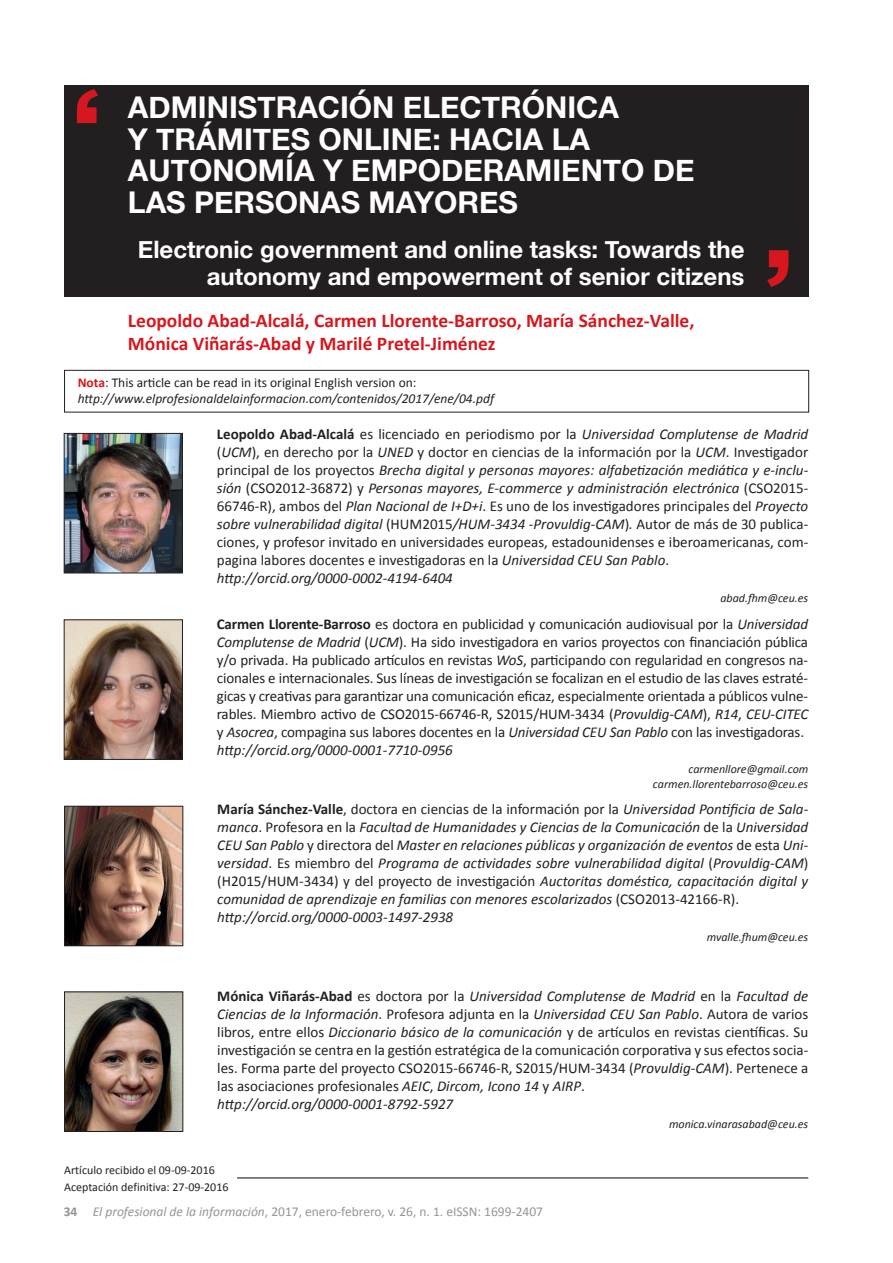
<style>
.page{position:relative;width:893px;height:1263px;background:#fff}
.page>*{position:absolute;margin:0;border:0;box-sizing:border-box;transform-origin:0 0}
.t1{font:700 30px/31.5px "Helvetica Neue";color:#fff}
.t2{font:700 24px/27px "Helvetica Neue";color:#fff;text-align:right}
.t3{font:700 19.5px/23.4px "Calibri";color:#d7171f}
.t4{font:15px/18px "Calibri";letter-spacing:-.01em;color:#231f20}
.t5{font:italic 15px/18px "Calibri";color:#231f20}
.t6{font:italic 13.5px/16.2px "Calibri";color:#231f20}
.t7{font:13.5px "Calibri";color:#939598}
.t8{font:italic 12px/14.4px "Calibri";color:#231f20;text-align:right}
.t9{font:12px/16.5px "Calibri";color:#231f20}
.s1{font-weight:700;font-style:normal;color:#d7171f}
.s2{font-style:normal}
.s3{font-weight:700}
.s4{font-style:italic}
.s5{font-weight:700;font-style:normal}
</style>
<div class="page">
<div style="left:64px;top:85px;width:744px;height:212px;background:#231f20"></div>
<svg style="left:767px;top:250px;width:21px;height:37px"></svg>
<svg style="left:77px;top:89px;width:21px;height:34px"></svg>
<img style="left:66px;top:435px;width:115px;height:136px">
<div style="left:64px;top:433px;width:119px;height:140px;border:1px solid #231f20"></div>
<img style="left:66px;top:621px;width:115px;height:137px">
<div style="left:64px;top:619px;width:119px;height:141px;border:1px solid #231f20"></div>
<img style="left:66px;top:808px;width:115px;height:136px">
<div style="left:64px;top:806px;width:119px;height:140px;border:1px solid #231f20"></div>
<img style="left:66px;top:993px;width:115px;height:137px">
<div style="left:64px;top:991px;width:119px;height:141px;border:1px solid #231f20"></div>
<svg style="left:75px;top:369px;width:272px;height:67px"></svg>
<div style="left:64px;top:370px;width:745px;height:42px;border:1px solid #231f20"></div>
<hr style="left:237px;top:1177px;width:571px;height:1px;background:#231f20">
<h1 class="t1" style="left:128px;top:93px;width:568px">ADMINISTRACIÓN ELECTRÓNICA<br>Y TRÁMITES ONLINE: HACIA LA<br>AUTONOMÍA Y EMPODERAMIENTO DE<br>LAS PERSONAS MAYORES</h1>
<h2 class="t2" style="left:138px;top:236px;width:608px">Electronic government and online tasks: Towards the autonomy and empowerment of senior citizens</h2>
<h3 class="t3" style="left:128px;top:309px;width:568px">Leopoldo Abad-Alcalá, Carmen Llorente-Barroso, María Sánchez-Valle,<br>Mónica Viñarás-Abad y Marilé Pretel-Jiménez</h3>
<p class="t6" style="left:78px;top:374px;width:418px"><span class="s1">Nota</span><span class="s2">: This article can be read in its original English version on: </span>http://www.elprofesionaldelainformacion.com/contenidos/2017/ene/04.pdf</p>
<p class="t4" style="left:217px;top:425px;width:593px"><span class="s3">Leopoldo Abad-Alcalá</span> es licenciado en periodismo por la <span class="s4">Universidad Complutense de Madrid </span>(<span class="s4">UCM</span>), en derecho por la <span class="s4">UNED</span> y doctor en ciencias de la información por la <span class="s4">UCM</span>. Investigador principal de los proyectos <span class="s4">Brecha digital y personas mayores: alfabetización mediática y e-inclu&shy;sión</span> (CSO2012-36872) y <span class="s4">Personas mayores, E-commerce y administración electrónica</span> (CSO2015- 66746-R), ambos del <span class="s4">Plan Nacional de I+D+i</span>. Es uno de los investigadores principales del <span class="s4">Proyecto sobre vulnerabilidad digital</span> (HUM2015<span class="s4">/HUM-3434 -Provuldig-CAM</span>)<span class="s4">.</span> Autor de más de 30 publica&shy;ciones, y profesor invitado en universidades europeas, estadounidenses e iberoamericanas, com&shy;pagina labores docentes e investigadoras en la <span class="s4">Universidad CEU San Pablo</span>. <span class="s4">http://orcid.org/0000-0002-4194-6404</span></p>
<p class="t8" style="left:720px;top:590px;width:89px">abad.fhm@ceu.es</p>
<p class="t4" style="left:217px;top:615px;width:593px"><span class="s3">Carmen Llorente-Barroso</span> es doctora en publicidad y comunicación audiovisual por la <span class="s4">Universidad Complutense de Madrid</span> (<span class="s4">UCM</span>). Ha sido investigadora en varios proyectos con financiación pública y/o privada. Ha publicado artículos en revistas <span class="s4">WoS</span>, participando con regularidad en congresos na&shy;cionales e internacionales. Sus líneas de investigación se focalizan en el estudio de las claves estraté&shy;gicas y creativas para garantizar una comunicación eficaz, especialmente orientada a públicos vulne&shy;rables. Miembro activo de CSO2015-66746-R, S2015/HUM-3434 (<span class="s4">Provuldig-CAM</span>), <span class="s4">R14</span>, <span class="s4">CEU-CITEC </span>y <span class="s4">Asocrea</span>, compagina sus labores docentes en la <span class="s4">Universidad CEU San Pablo</span> con las investigadoras. <span class="s4">http://orcid.org/0000-0001-7710-0956</span></p>
<p class="t8" style="left:653px;top:762px;width:157px">carmenllore@gmail.com carmen.llorentebarroso@ceu.es</p>
<p class="t5" style="left:217px;top:800px;width:593px"><span class="s5">María Sánchez-Valle</span><span class="s2">, doctora en ciencias de la información por la</span> Universidad Pontificia de Sala&shy;manca<span class="s2">. Profesora en la</span> Facultad de Humanidades y Ciencias de la Comunicación <span class="s2">de la</span> Universidad CEU San Pablo <span class="s2">y directora del</span> Master en relaciones públicas y organización de eventos <span class="s2">de esta</span> Uni&shy;versidad<span class="s2">. Es miembro del</span> Programa de actividades sobre vulnerabilidad digital <span class="s2">(</span>Provuldig-CAM<span class="s2">) (H2015/HUM-3434) y del proyecto de investigación</span> Auctoritas doméstica, capacitación digital y comunidad de aprendizaje en familias con menores escolarizados <span class="s2">(CSO2013-42166-R). </span>http://orcid.org/0000-0003-1497-2938</p>
<p class="t8" style="left:707px;top:929px;width:103px">mvalle.fhum@ceu.es</p>
<p class="t4" style="left:217px;top:987px;width:593px"><span class="s3">Mónica Viñarás-Abad</span> es doctora por la <span class="s4">Universidad Complutense de Madrid</span> en la <span class="s4">Facultad de Ciencias de la Información</span>. Profesora adjunta en la <span class="s4">Universidad CEU San Pablo</span>. Autora de varios libros, entre ellos <span class="s4">Diccionario básico de la comunicación</span> y de artículos en revistas científicas. Su investigación se centra en la gestión estratégica de la comunicación corporativa y sus efectos socia&shy;les. Forma parte del proyecto CSO2015-66746-R, S2015/HUM-3434 (<span class="s4">Provuldig</span>-<span class="s4">CAM</span>). Pertenece a las asociaciones profesionales <span class="s4">AEIC</span>, <span class="s4">Dircom, Icono 14</span> y <span class="s4">AIRP</span>. <span class="s4">http://orcid.org/0000-0001-8792-5927</span></p>
<p class="t8" style="left:669px;top:1116px;width:141px">monica.vinarasabad@ceu.es</p>
<p class="t9" style="left:64px;top:1162px;width:166px">Artículo recibido el 09-09-2016<br>Aceptación definitiva: 27-09-2016</p>
<p class="t7" style="left:64px;top:1203px;width:481px"><span class="s3">34</span> <span class="s4">El profesional de la información</span>, 2017, enero-febrero, v. 26, n. 1. eISSN: 1699-2407</p>
</div>
